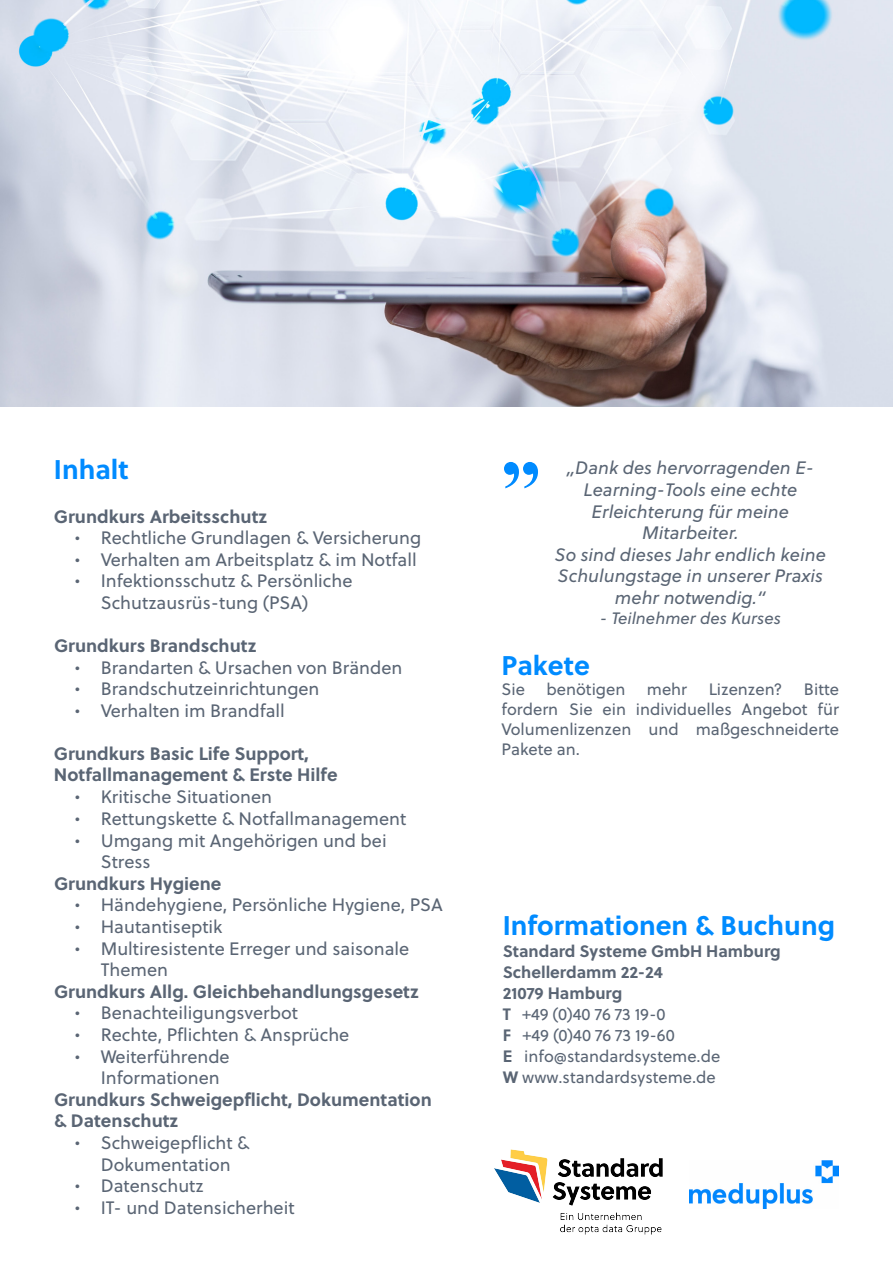
<style>
.page{position:relative;width:893px;height:1263px;background:#fff}
.page>*{position:absolute;margin:0;border:0;box-sizing:border-box;transform-origin:0 0}
.t1{font:700 81px "Times New Roman";color:#008bff}
.t2{font:700 27px "Soleil";color:#008bff}
.t3{font:18px/21.6px "Soleil";color:#5a6574}
.t4{font:700 18px/21.6px "Soleil";color:#5a6574}
.t5{font:italic 18px/21.6px "Soleil";color:#5a6574;text-align:center}
.t6{font:16.5px/21px "Soleil";color:#5a6574;text-align:justify}
.t7{font:italic 16.5px "Soleil";color:#5a6574}
.s1{font-family:"Averta"}
.s2{font-weight:700}
</style>
<div class="page">
<img style="left:0;top:0;width:893px;height:406px">
<img style="left:689px;top:1161px;width:150px;height:48px">
<img style="left:494px;top:1149px;width:169px;height:85px">
<p class="t2" style="left:54px;top:449px;width:76px">Inhalt</p>
<p class="t4" style="left:54px;top:505px;width:215px">Grundkurs Arbeitsschutz</p>
<p class="t3" style="left:74px;top:527px;width:349px"><span class="s1">•</span> Rechtliche Grundlagen &amp; Versicherung</p>
<p class="t3" style="left:74px;top:548px;width:344px"><span class="s1">•</span> Verhalten am Arbeitsplatz &amp; im Notfall</p>
<p class="t3" style="left:101px;top:570px;width:253px;text-indent:-27px"><span class="s1">•</span> Infektionsschutz &amp; Persönliche<br>Schutzausrüs-tung (PSA)</p>
<p class="t4" style="left:54px;top:634px;width:204px">Grundkurs Brandschutz</p>
<p class="t3" style="left:74px;top:656px;width:330px"><span class="s1">•</span> Brandarten &amp; Ursachen von Bränden</p>
<p class="t3" style="left:74px;top:678px;width:247px"><span class="s1">•</span> Brandschutzeinrichtungen</p>
<p class="t3" style="left:74px;top:699px;width:213px"><span class="s1">•</span> Verhalten im Brandfall</p>
<p class="t4" style="left:54px;top:742px;width:285px">Grundkurs Basic Life Support,<br>Notfallmanagement &amp; Erste Hilfe</p>
<p class="t3" style="left:74px;top:786px;width:200px"><span class="s1">•</span> Kritische Situationen</p>
<p class="t3" style="left:74px;top:807px;width:334px"><span class="s1">•</span> Rettungskette &amp; Notfallmanagement</p>
<p class="t3" style="left:101px;top:829px;width:287px;text-indent:-27px"><span class="s1">•</span> Umgang mit Angehörigen und bei<br>Stress</p>
<p class="t4" style="left:54px;top:872px;width:169px">Grundkurs Hygiene</p>
<p class="t3" style="left:74px;top:894px;width:371px"><span class="s1">•</span> Händehygiene, Persönliche Hygiene, PSA</p>
<p class="t3" style="left:74px;top:915px;width:150px"><span class="s1">•</span> Hautantiseptik</p>
<p class="t3" style="left:101px;top:937px;width:310px;text-indent:-27px"><span class="s1">•</span> Multiresistente Erreger und saisonale<br>Themen</p>
<p class="t4" style="left:54px;top:980px;width:366px">Grundkurs Allg. Gleichbehandlungsgesetz</p>
<p class="t3" style="left:74px;top:1002px;width:226px"><span class="s1">•</span> Benachteiligungsverbot</p>
<p class="t3" style="left:74px;top:1023px;width:277px"><span class="s1">•</span> Rechte, Pflichten &amp; Ansprüche</p>
<p class="t3" style="left:101px;top:1045px;width:130px;text-indent:-27px"><span class="s1">•</span> Weiterführende<br>Informationen</p>
<p class="t4" style="left:54px;top:1088px;width:379px">Grundkurs Schweigepflicht, Dokumentation &amp; Datenschutz</p>
<p class="t3" style="left:74px;top:1131px;width:177px;text-align:center"><span class="s1">•</span> Schweigepflicht &amp;<br>Dokumentation</p>
<p class="t3" style="left:74px;top:1175px;width:131px"><span class="s1">•</span> Datenschutz</p>
<p class="t3" style="left:74px;top:1196px;width:222px"><span class="s1">•</span> IT- und Datensicherheit</p>
<p class="t1" style="left:501px;top:389px;width:42px">„</p>
<p class="t5" style="left:555px;top:457px;width:273px">„Dank des hervorragenden E-<br>Learning-Tools eine echte<br>Erleichterung für meine<br>Mitarbeiter.<br>So sind dieses Jahr endlich keine<br>Schulungstage in unserer Praxis mehr notwendig.“</p>
<p class="t7" style="left:600px;top:607px;width:183px">- Teilnehmer des Kurses</p>
<p class="t2" style="left:502px;top:644px;width:90px">Pakete</p>
<p class="t6" style="left:502px;top:678px;width:25px">Sie</p>
<p class="t6" style="left:547px;top:678px;width:80px">benötigen</p>
<p class="t6" style="left:647px;top:678px;width:42px">mehr</p>
<p class="t6" style="left:709px;top:678px;width:75px">Lizenzen?</p>
<p class="t6" style="left:502px;top:679px;width:339px;line-height:19.8px;text-indent:302px">Bitte fordern Sie ein individuelles Angebot für Volumenlizenzen und maßgeschneiderte Pakete an.</p>
<p class="t2" style="left:503px;top:905px;width:334px">Informationen &amp; Buchung</p>
<p class="t6" style="left:503px;top:940px;width:279px;text-align:left"><span class="s2">Standard Systeme GmbH Hamburg<br>Schellerdamm 22-24<br>21079 Hamburg<br>T</span> +49 (0)40 76 73 19-0<br><span class="s2">F</span> +49 (0)40 76 73 19-60<br><span class="s2">E</span> info@standardsysteme.de<br><span class="s2">W</span> www.standardsysteme.de</p>
</div>
